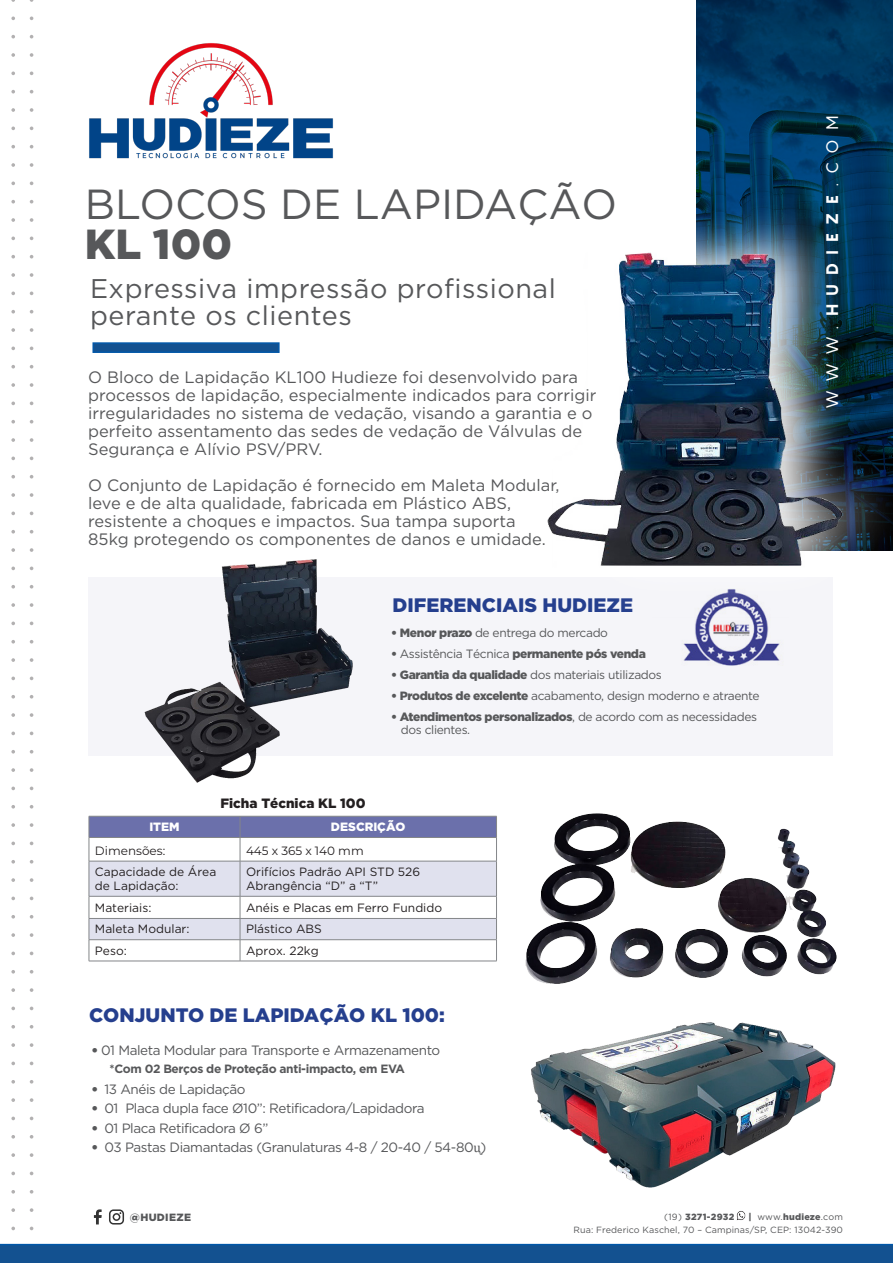
<style>
.page{position:relative;width:893px;height:1263px;background:#fff}
.page>*{position:absolute;margin:0;border:0;box-sizing:border-box;transform-origin:0 0}
.t1{font:42px/40.5px "Gotham";color:#57585a}
.t2{font:27px/27px "Gotham";letter-spacing:.02em;color:#57585a}
.t3{font:900 19.5px "Gotham";color:#253f8e}
.t4{font:16.5px/18px "Gotham";color:#57585a}
.t5{font:16.5px "Pangram";letter-spacing:.49em;color:#fff}
.t6{font:13.5px "Gotham";letter-spacing:-.03em;color:#57585a}
.t7{font:900 13.5px "Gotham";color:#231f20}
.t8{font:12px/13.5px "Gotham";letter-spacing:-.03em;color:#57585a}
.t9{font:12px/14.4px "Gotham";color:#231f20}
.t10{font:700 12px "Gotham";letter-spacing:-.03em;color:#57585a}
.t11{font:900 12px "Gotham";letter-spacing:-.03em;color:#57585a}
.t12{font:12px "Montserrat";color:#231f20}
.t13{font:900 12px "Gotham";color:#fff}
.t14{font:900 10.5px "Gotham";letter-spacing:.03em;color:#57585a}
.t15{font:9px "Gotham";letter-spacing:.01em;color:#57585a}
.t16{font:900 9px "Gotham";letter-spacing:.03em;color:#57585a}
.s1{font-weight:900}
.s2{font-weight:400}
.s3{font-family:"Cambria"}
.s4{font-weight:800}
</style>
<div class="page">
<img style="left:696px;top:0;width:197px;height:196px">
<div style="left:88px;top:577px;width:745px;height:179px;background:#f5f5f9"></div>
<svg style="left:11px;top:16px;width:4px;height:4px"></svg>
<svg style="left:30px;top:16px;width:3px;height:4px"></svg>
<svg style="left:11px;top:35px;width:4px;height:3px"></svg>
<svg style="left:11px;top:53px;width:4px;height:4px"></svg>
<svg style="left:30px;top:53px;width:3px;height:4px"></svg>
<svg style="left:11px;top:71px;width:4px;height:4px"></svg>
<svg style="left:30px;top:71px;width:3px;height:4px"></svg>
<svg style="left:11px;top:90px;width:4px;height:3px"></svg>
<svg style="left:11px;top:108px;width:4px;height:4px"></svg>
<svg style="left:30px;top:108px;width:3px;height:4px"></svg>
<svg style="left:11px;top:126px;width:4px;height:4px"></svg>
<svg style="left:11px;top:145px;width:4px;height:3px"></svg>
<svg style="left:11px;top:163px;width:4px;height:4px"></svg>
<svg style="left:30px;top:163px;width:3px;height:4px"></svg>
<svg style="left:11px;top:181px;width:4px;height:4px"></svg>
<svg style="left:11px;top:200px;width:4px;height:3px"></svg>
<svg style="left:11px;top:456px;width:4px;height:4px"></svg>
<svg style="left:11px;top:493px;width:4px;height:4px"></svg>
<svg style="left:30px;top:493px;width:3px;height:4px"></svg>
<svg style="left:11px;top:511px;width:4px;height:4px"></svg>
<svg style="left:11px;top:548px;width:4px;height:4px"></svg>
<svg style="left:30px;top:548px;width:3px;height:4px"></svg>
<svg style="left:11px;top:566px;width:4px;height:4px"></svg>
<svg style="left:11px;top:603px;width:4px;height:4px"></svg>
<svg style="left:30px;top:603px;width:3px;height:4px"></svg>
<svg style="left:11px;top:621px;width:4px;height:4px"></svg>
<svg style="left:11px;top:896px;width:4px;height:4px"></svg>
<svg style="left:11px;top:933px;width:4px;height:4px"></svg>
<svg style="left:30px;top:933px;width:3px;height:4px"></svg>
<svg style="left:11px;top:951px;width:4px;height:4px"></svg>
<svg style="left:11px;top:988px;width:4px;height:4px"></svg>
<svg style="left:30px;top:988px;width:3px;height:4px"></svg>
<svg style="left:11px;top:1006px;width:4px;height:4px"></svg>
<svg style="left:11px;top:1043px;width:4px;height:4px"></svg>
<svg style="left:30px;top:1043px;width:3px;height:4px"></svg>
<svg style="left:11px;top:1061px;width:4px;height:4px"></svg>
<svg style="left:11px;top:218px;width:4px;height:4px"></svg>
<svg style="left:30px;top:218px;width:3px;height:4px"></svg>
<svg style="left:11px;top:236px;width:4px;height:4px"></svg>
<svg style="left:11px;top:255px;width:4px;height:3px"></svg>
<svg style="left:11px;top:273px;width:4px;height:4px"></svg>
<svg style="left:30px;top:273px;width:3px;height:4px"></svg>
<svg style="left:11px;top:291px;width:4px;height:4px"></svg>
<svg style="left:11px;top:328px;width:4px;height:4px"></svg>
<svg style="left:30px;top:328px;width:3px;height:4px"></svg>
<svg style="left:11px;top:346px;width:4px;height:4px"></svg>
<svg style="left:11px;top:383px;width:4px;height:4px"></svg>
<svg style="left:30px;top:383px;width:3px;height:4px"></svg>
<svg style="left:11px;top:401px;width:4px;height:4px"></svg>
<svg style="left:11px;top:438px;width:4px;height:4px"></svg>
<svg style="left:30px;top:438px;width:3px;height:4px"></svg>
<svg style="left:11px;top:658px;width:4px;height:4px"></svg>
<svg style="left:30px;top:658px;width:3px;height:4px"></svg>
<svg style="left:11px;top:676px;width:4px;height:4px"></svg>
<svg style="left:11px;top:713px;width:4px;height:4px"></svg>
<svg style="left:30px;top:713px;width:3px;height:4px"></svg>
<svg style="left:11px;top:731px;width:4px;height:4px"></svg>
<svg style="left:11px;top:768px;width:4px;height:4px"></svg>
<svg style="left:30px;top:768px;width:3px;height:4px"></svg>
<svg style="left:11px;top:786px;width:4px;height:4px"></svg>
<svg style="left:11px;top:823px;width:4px;height:4px"></svg>
<svg style="left:30px;top:823px;width:3px;height:4px"></svg>
<svg style="left:11px;top:841px;width:4px;height:4px"></svg>
<svg style="left:11px;top:878px;width:4px;height:4px"></svg>
<svg style="left:30px;top:878px;width:3px;height:4px"></svg>
<svg style="left:11px;top:1098px;width:4px;height:4px"></svg>
<svg style="left:30px;top:1098px;width:3px;height:4px"></svg>
<svg style="left:11px;top:1116px;width:4px;height:4px"></svg>
<svg style="left:11px;top:1153px;width:4px;height:4px"></svg>
<svg style="left:30px;top:1153px;width:3px;height:4px"></svg>
<svg style="left:11px;top:1171px;width:4px;height:4px"></svg>
<svg style="left:11px;top:1208px;width:4px;height:4px"></svg>
<svg style="left:30px;top:1208px;width:3px;height:4px"></svg>
<svg style="left:11px;top:1226px;width:4px;height:4px"></svg>
<img style="left:89px;top:43px;width:244px;height:116px">
<div style="left:92px;top:342px;width:188px;height:11px;background:#135190;border:2px solid #0157a8"></div>
<div style="left:0;top:1244px;width:893px;height:19px;background:#135190"></div>
<img style="left:682px;top:626px;width:98px;height:40px">
<hr style="left:89px;top:961px;width:151px;height:1px;background:#848689">
<hr style="left:240px;top:961px;width:257px;height:1px;background:#848689">
<svg style="left:89px;top:816px;width:408px;height:145px"></svg>
<hr style="left:240px;top:939px;width:257px;height:1px;background:#848689">
<img style="left:525px;top:813px;width:312px;height:171px">
<img style="left:144px;top:559px;width:209px;height:224px">
<img style="left:531px;top:1022px;width:305px;height:166px">
<img style="left:547px;top:196px;width:346px;height:430px">
<img style="left:736px;top:1211px;width:10px;height:9px">
<svg style="left:94px;top:1209px;width:8px;height:15px"></svg>
<svg style="left:109px;top:1209px;width:15px;height:15px"></svg>
<p class="t1" style="left:85px;top:183px;width:534px">BLOCOS DE LAPIDAÇÃO<br><span class="s1">KL 100</span></p>
<p class="t2" style="left:90px;top:275px;width:467px">Expressiva impressão profissional perante os clientes</p>
<p class="t4" style="left:88px;top:367px;width:510px">O Bloco de Lapidação KL100 Hudieze foi desenvolvido para processos de lapidação, especialmente indicados para corrigir irregularidades no sistema de vedação, visando a garantia e o perfeito assentamento das sedes de vedação de Válvulas de Segurança e Alívio PSV/PRV.</p>
<p class="t4" style="left:88px;top:475px;width:473px">O Conjunto de Lapidação é fornecido em Maleta Modular,</p>
<p class="t4" style="left:88px;top:493px;width:424px">leve e de alta qualidade, fabricada em Plástico ABS,</p>
<p class="t4" style="left:88px;top:511px;width:429px">resistente a choques e impactos. Sua tampa suporta</p>
<p class="t4" style="left:88px;top:529px;width:459px">85kg protegendo os componentes de danos e umidade.</p>
<p class="t3" style="left:393px;top:593px;width:242px">DIFERENCIAIS HUDIEZE</p>
<p class="t7" style="left:220px;top:795px;width:147px">Ficha Técnica KL 100</p>
<p class="t8" style="left:391px;top:625px;width:218px"><span class="s1">• Menor prazo</span> de entrega do mercado</p>
<p class="t11" style="left:391px;top:646px;width:256px">• <span class="s2">Assistência Técnica</span> permanente pós venda</p>
<p class="t8" style="left:391px;top:667px;width:272px"><span class="s1">• Garantia da qualidade</span> dos materiais utilizados</p>
<p class="t8" style="left:391px;top:688px;width:370px"><span class="s1">• Produtos de excelente</span> acabamento, design moderno e atraente</p>
<p class="t8" style="left:401px;top:709px;width:358px;text-indent:-10px"><span class="s1">• Atendimentos personalizados</span>, de acordo com as necessidades dos clientes.</p>
<p class="t13" style="left:149px;top:820px;width:32px">ITEM</p>
<p class="t13" style="left:331px;top:820px;width:76px">DESCRIÇÃO</p>
<p class="t12" style="left:95px;top:843px;width:72px">Dimensões:</p>
<p class="t12" style="left:246px;top:843px;width:119px">445 x 365 x 140 mm</p>
<p class="t9" style="left:95px;top:864px;width:123px">Capacidade de Área de Lapidação:</p>
<p class="t9" style="left:246px;top:864px;width:176px">Orifícios Padrão API STD 526</p>
<p class="t9" style="left:246px;top:879px;width:134px">Abrangência “D” a “T”</p>
<p class="t9" style="left:95px;top:900px;width:58px">Materiais:</p>
<p class="t9" style="left:246px;top:900px;width:198px">Anéis e Placas em Ferro Fundido</p>
<p class="t9" style="left:95px;top:922px;width:96px">Maleta Modular:</p>
<p class="t9" style="left:246px;top:922px;width:77px">Plástico ABS</p>
<p class="t9" style="left:95px;top:943px;width:33px">Peso:</p>
<p class="t9" style="left:246px;top:943px;width:74px">Aprox. 22kg</p>
<p class="t3" style="left:89px;top:1003px;width:357px">CONJUNTO DE LAPIDAÇÃO KL 100:</p>
<p class="t6" style="left:91px;top:1042px;width:350px"><span class="s1">•</span> 01 Maleta Modular para Transporte e Armazenamento</p>
<p class="t10" style="left:110px;top:1061px;width:297px">*Com 02 Berços de Proteção anti-impacto, em EVA</p>
<p class="t6" style="left:91px;top:1081px;width:156px"><span class="s1">•</span> 13 Anéis de Lapidação</p>
<p class="t6" style="left:91px;top:1101px;width:335px"><span class="s1">•</span> 01 Placa dupla face Ø10”: Retificadora/Lapidadora</p>
<p class="t6" style="left:91px;top:1120px;width:178px"><span class="s1">•</span> 01 Placa Retificadora Ø 6”</p>
<p class="t6" style="left:91px;top:1140px;width:396px"><span class="s1">•</span> 03 Pastas Diamantadas (Granulaturas 4-8 / 20-40 / 54-80<span class="s3">ᶙ</span>)</p>
<p class="t5" style="left:821px;top:409px;width:295px;rotate:-90deg">WWW.<span class="s4">HUDIEZE</span>.COM</p>
<p class="t14" style="left:130px;top:1211px;width:63px">@HUDIEZE</p>
<p class="t16" style="left:664px;top:1211px;width:71px"><span class="s2">(19)</span> 3271-2932</p>
<p class="t16" style="left:748px;top:1211px;width:96px">| <span class="s2">www.</span>hudieze<span class="s2">.com</span></p>
<p class="t15" style="left:573px;top:1224px;width:271px">Rua: Frederico Kaschel, 70 – Campinas/SP, CEP: 13042-390</p>
</div>
